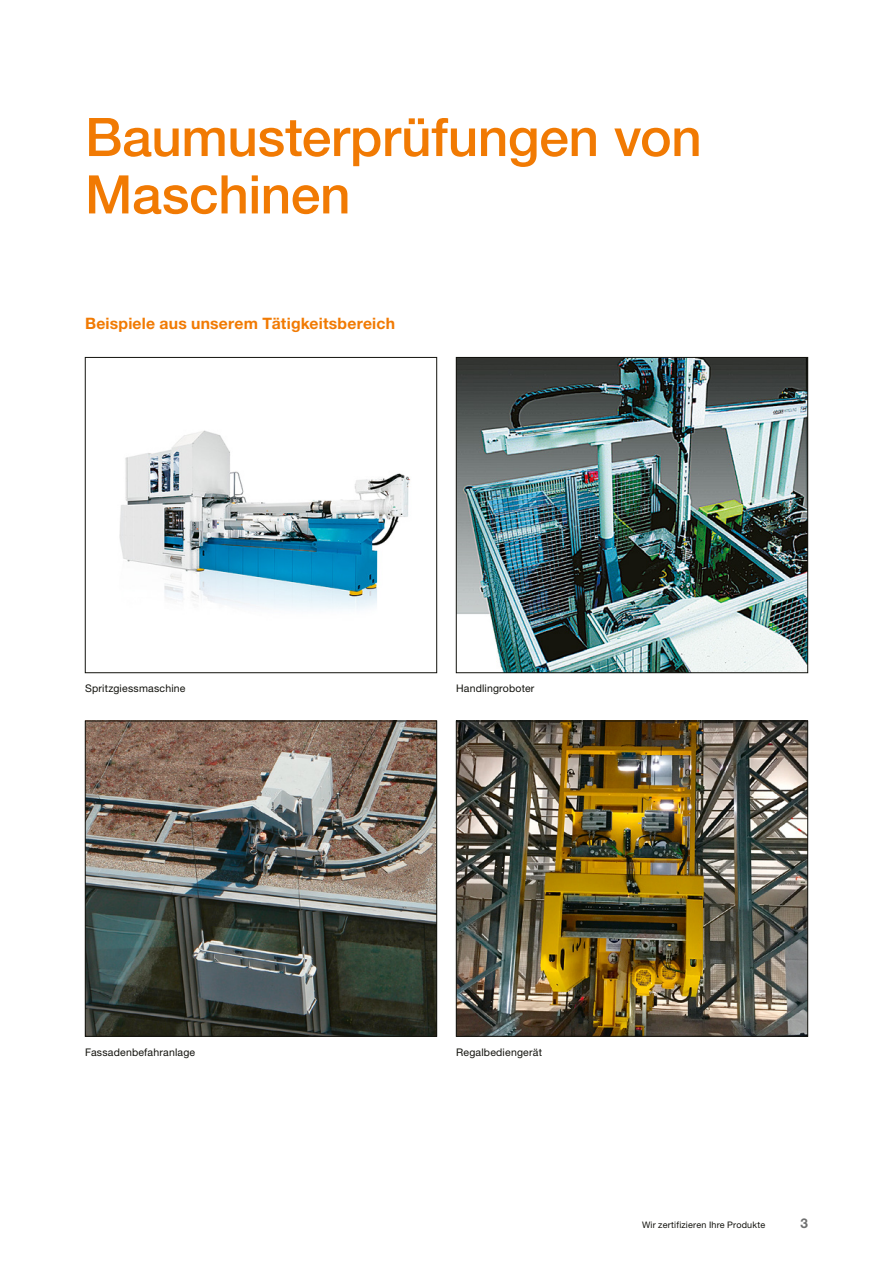
<style>
.page{position:relative;width:893px;height:1263px;background:#fff}
.page>*{position:absolute;margin:0;border:0;box-sizing:border-box;transform-origin:0 0}
.t1{font:500 53.25px/57.4px "Helvetica Neue LT Std";letter-spacing:-.005em;color:#f17a03}
.t2{font:700 15.75px "Helvetica Neue LT Std";letter-spacing:.01em;color:#f17a03}
.t3{font:700 13.5px "Helvetica Neue LT Std";color:#6f7070}
.t4{font:10.5px "Helvetica Neue LT Std";letter-spacing:.02em;color:#12120d}
.t5{font:9px "Helvetica Neue LT Std";letter-spacing:.02em;color:#12120d}
</style>
<div class="page">
<img style="left:119px;top:430px;width:291px;height:179px">
<div style="left:85px;top:357px;width:352px;height:316px;border:1px solid #12120d"></div>
<img style="left:458px;top:359px;width:348px;height:312px">
<div style="left:456px;top:357px;width:352px;height:316px;border:1px solid #12120d"></div>
<img style="left:87px;top:723px;width:348px;height:311px">
<div style="left:85px;top:721px;width:352px;height:315px;border:1px solid #12120d"></div>
<img style="left:458px;top:723px;width:348px;height:311px">
<div style="left:456px;top:721px;width:352px;height:315px;border:1px solid #12120d"></div>
<h1 class="t1" style="left:85px;top:108px;width:618px">Baumusterprüfungen von<br>Maschinen</h1>
<h2 class="t2" style="left:85px;top:313px;width:312px">Beispiele aus unserem Tätigkeitsbereich</h2>
<p class="t4" style="left:85px;top:682px;width:102px">Spritzgiessmaschine</p>
<p class="t4" style="left:456px;top:682px;width:80px">Handlingroboter</p>
<p class="t4" style="left:85px;top:1046px;width:112px">Fassadenbefahranlage</p>
<p class="t4" style="left:456px;top:1046px;width:87px">Regalbediengerät</p>
<p class="t5" style="left:642px;top:1219px;width:125px">Wir zertifizieren Ihre Produkte</p>
<p class="t3" style="left:800px;top:1215px;width:9px">3</p>
</div>
